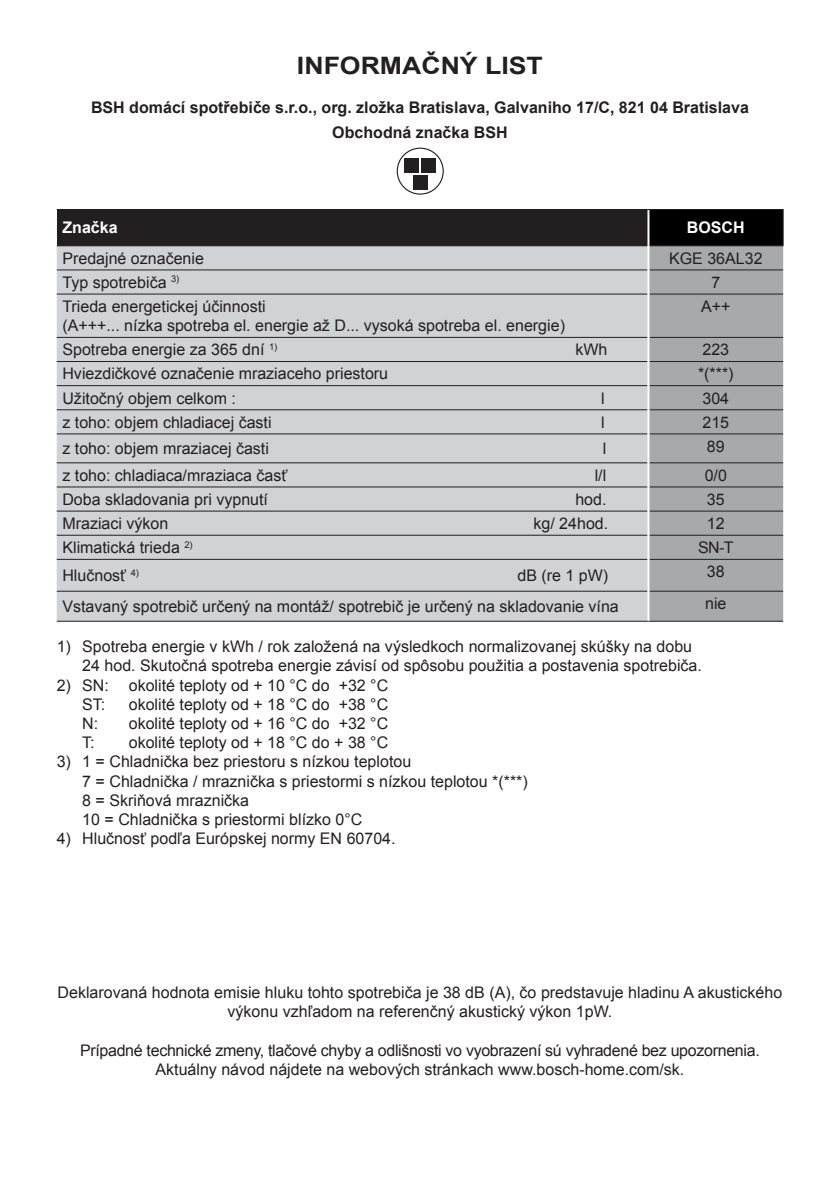
<style>
.page{position:relative;width:840px;height:1191px;background:#fff}
.page>*{position:absolute;margin:0;border:0;box-sizing:border-box;transform-origin:0 0}
.INFOLIST-NADPIS{font:700 24px "Arial";color:#231f20;scale:1.11 1}
.INFOLIST-ZAKLADNY_TE{font:16px/19.2px "Arial";color:#231f20;text-align:center}
.INFOLIST-ODSADENE{font:16px/19.2px "Arial";color:#231f20}
.INFOLIST-ZAKLADNY_TE-2{font:700 16px "Arial";color:#231f20}
.INFOLIST-ZAKLADNY_TE-3{font:16px "Arial";letter-spacing:-.02em;color:#231f20}
.INFOLIST-ZAKLADNY_TE-4{font:700 16px "Arial";color:#fff}
</style>
<div class="page">
<div style="left:396px;top:148px;width:47px;height:47px;border:1px solid #231f20;border-radius:50%"></div>
<div style="left:421px;top:158px;width:14px;height:15px;background:#231f20"></div>
<div style="left:404px;top:158px;width:15px;height:15px;background:#231f20"></div>
<div style="left:413px;top:175px;width:14px;height:15px;background:#231f20"></div>
<div style="left:57px;top:209px;width:591px;height:37px;background:#231f20"></div>
<div style="left:648px;top:209px;width:134px;height:37px;background:#000"></div>
<div style="left:57px;top:246px;width:590px;height:375px;background:#d1d2d4"></div>
<div style="left:649px;top:246px;width:133px;height:375px;background:#a8a9ad"></div>
<hr style="left:57px;top:269px;width:590px;height:1px;background:#231f20">
<hr style="left:57px;top:293px;width:590px;height:1px;background:#231f20">
<hr style="left:57px;top:337px;width:590px;height:1px;background:#231f20">
<hr style="left:57px;top:361px;width:590px;height:1px;background:#231f20">
<hr style="left:57px;top:385px;width:590px;height:1px;background:#231f20">
<hr style="left:57px;top:409px;width:590px;height:1px;background:#231f20">
<hr style="left:57px;top:433px;width:590px;height:1px;background:#231f20">
<hr style="left:57px;top:462px;width:590px;height:1px;background:#231f20">
<hr style="left:57px;top:486px;width:590px;height:1px;background:#231f20">
<hr style="left:57px;top:510px;width:590px;height:1px;background:#231f20">
<hr style="left:57px;top:535px;width:590px;height:1px;background:#231f20">
<hr style="left:57px;top:559px;width:590px;height:1px;background:#231f20">
<hr style="left:57px;top:590px;width:590px;height:1px;background:#231f20">
<hr style="left:57px;top:621px;width:591px;height:1px;background:#231f20">
<hr style="left:648px;top:209px;width:135px;height:1px;background:#231f20">
<hr style="left:782px;top:210px;width:1px;height:35px;background:#231f20">
<hr style="left:649px;top:245px;width:134px;height:1px;background:#231f20">
<hr style="left:649px;top:269px;width:133px;height:1px;background:#231f20">
<hr style="left:649px;top:293px;width:133px;height:1px;background:#231f20">
<hr style="left:649px;top:337px;width:133px;height:1px;background:#231f20">
<hr style="left:649px;top:361px;width:133px;height:1px;background:#231f20">
<hr style="left:649px;top:385px;width:133px;height:1px;background:#231f20">
<hr style="left:649px;top:409px;width:133px;height:1px;background:#231f20">
<hr style="left:649px;top:433px;width:133px;height:1px;background:#231f20">
<hr style="left:649px;top:462px;width:133px;height:1px;background:#231f20">
<hr style="left:649px;top:486px;width:133px;height:1px;background:#231f20">
<hr style="left:649px;top:510px;width:133px;height:1px;background:#231f20">
<hr style="left:649px;top:535px;width:133px;height:1px;background:#231f20">
<hr style="left:649px;top:559px;width:133px;height:1px;background:#231f20">
<hr style="left:649px;top:590px;width:133px;height:1px;background:#231f20">
<hr style="left:648px;top:621px;width:134px;height:1px;background:#231f20">
<hr style="left:647px;top:210px;width:2px;height:36px;background:#fff">
<p class="INFOLIST-NADPIS" style="left:297px;top:50px;width:223px">INFORMAČNÝ LIST</p>
<p class="INFOLIST-ZAKLADNY_TE-2" style="left:91px;top:96px;width:659px">BSH domácí spotřebiče s.r.o., org. zložka Bratislava, Galvaniho 17/C, 821 04 Bratislava</p>
<p class="INFOLIST-ZAKLADNY_TE-2" style="left:332px;top:122px;width:177px">Obchodná značka BSH</p>
<p class="INFOLIST-ZAKLADNY_TE-4" style="left:62px;top:217px;width:57px">Značka</p>
<p class="INFOLIST-ZAKLADNY_TE-4" style="left:686px;top:217px;width:59px">BOSCH</p>
<p class="INFOLIST-ZAKLADNY_TE" style="left:62px;top:249px;width:143px">Predajné označenie</p>
<p class="INFOLIST-ZAKLADNY_TE" style="left:668px;top:249px;width:95px">KGE 36AL32</p>
<p class="INFOLIST-ZAKLADNY_TE" style="left:62px;top:273px;width:118px">Typ spotrebiča <sup>3)</sup></p>
<p class="INFOLIST-ZAKLADNY_TE" style="left:711px;top:273px;width:10px">7</p>
<p class="INFOLIST-ZAKLADNY_TE" style="left:62px;top:297px;width:205px">Trieda energetickej účinnosti</p>
<p class="INFOLIST-ZAKLADNY_TE" style="left:62px;top:316px;width:504px">(A+++... nízka spotreba el. energie až D... vysoká spotreba el. energie)</p>
<p class="INFOLIST-ZAKLADNY_TE" style="left:700px;top:297px;width:31px">A++</p>
<p class="INFOLIST-ZAKLADNY_TE" style="left:62px;top:340px;width:216px">Spotreba energie za 365 dní <sup>1)</sup></p>
<p class="INFOLIST-ZAKLADNY_TE" style="left:575px;top:340px;width:33px">kWh</p>
<p class="INFOLIST-ZAKLADNY_TE" style="left:702px;top:340px;width:28px">223</p>
<p class="INFOLIST-ZAKLADNY_TE" style="left:62px;top:364px;width:327px">Hviezdičkové označenie mraziaceho priestoru</p>
<p class="INFOLIST-ZAKLADNY_TE" style="left:697px;top:364px;width:37px">*(***)</p>
<p class="INFOLIST-ZAKLADNY_TE" style="left:62px;top:388px;width:175px">Užitočný objem celkom :</p>
<p class="INFOLIST-ZAKLADNY_TE" style="left:600px;top:388px;width:5px">l</p>
<p class="INFOLIST-ZAKLADNY_TE" style="left:702px;top:388px;width:28px">304</p>
<p class="INFOLIST-ZAKLADNY_TE" style="left:62px;top:412px;width:210px">z toho: objem chladiacej časti</p>
<p class="INFOLIST-ZAKLADNY_TE" style="left:600px;top:412px;width:5px">l</p>
<p class="INFOLIST-ZAKLADNY_TE" style="left:702px;top:412px;width:28px">215</p>
<p class="INFOLIST-ZAKLADNY_TE" style="left:62px;top:439px;width:208px">z toho: objem mraziacej časti</p>
<p class="INFOLIST-ZAKLADNY_TE" style="left:602px;top:439px;width:5px">l</p>
<p class="INFOLIST-ZAKLADNY_TE" style="left:706px;top:437px;width:19px">89</p>
<p class="INFOLIST-ZAKLADNY_TE" style="left:62px;top:466px;width:226px">z toho: chladiaca/mraziaca časť</p>
<p class="INFOLIST-ZAKLADNY_TE" style="left:594px;top:466px;width:13px">l/l</p>
<p class="INFOLIST-ZAKLADNY_TE" style="left:704px;top:466px;width:24px">0/0</p>
<p class="INFOLIST-ZAKLADNY_TE" style="left:62px;top:490px;width:207px">Doba skladovania pri vypnutí</p>
<p class="INFOLIST-ZAKLADNY_TE" style="left:575px;top:490px;width:33px">hod.</p>
<p class="INFOLIST-ZAKLADNY_TE" style="left:706px;top:490px;width:19px">35</p>
<p class="INFOLIST-ZAKLADNY_TE" style="left:62px;top:514px;width:107px">Mraziaci výkon</p>
<p class="INFOLIST-ZAKLADNY_TE" style="left:533px;top:514px;width:76px">kg/ 24hod.</p>
<p class="INFOLIST-ZAKLADNY_TE" style="left:706px;top:514px;width:19px">12</p>
<p class="INFOLIST-ZAKLADNY_TE" style="left:62px;top:538px;width:132px">Klimatická trieda <sup>2)</sup></p>
<p class="INFOLIST-ZAKLADNY_TE" style="left:697px;top:538px;width:37px">SN-T</p>
<p class="INFOLIST-ZAKLADNY_TE" style="left:62px;top:566px;width:78px">Hlučnosť <sup>4)</sup></p>
<p class="INFOLIST-ZAKLADNY_TE" style="left:517px;top:566px;width:92px">dB (re 1 pW)</p>
<p class="INFOLIST-ZAKLADNY_TE" style="left:706px;top:562px;width:19px">38</p>
<p class="INFOLIST-ZAKLADNY_TE" style="left:62px;top:597px;width:557px">Vstavaný spotrebič určený na montáž/ spotrebič je určený na skladovanie vína</p>
<p class="INFOLIST-ZAKLADNY_TE" style="left:704px;top:594px;width:23px">nie</p>
<p class="INFOLIST-ODSADENE" style="left:82px;top:637px;width:621px;text-indent:-26px">1) Spotreba energie v kWh / rok založená na výsledkoch normalizovanej skúšky na dobu<br>24 hod. Skutočná spotreba energie závisí od spôsobu použitia a postavenia spotrebiča.</p>
<p class="INFOLIST-ODSADENE" style="left:57px;top:675px;width:333px">2) SN: okolité teploty od + 10 °C do +32 °C</p>
<p class="INFOLIST-ODSADENE" style="left:82px;top:694px;width:25px">ST:</p>
<p class="INFOLIST-ODSADENE" style="left:129px;top:694px;width:261px">okolité teploty od + 18 °C do +38 °C</p>
<p class="INFOLIST-ODSADENE" style="left:82px;top:714px;width:17px">N:</p>
<p class="INFOLIST-ODSADENE" style="left:129px;top:714px;width:261px">okolité teploty od + 16 °C do +32 °C</p>
<p class="INFOLIST-ODSADENE" style="left:82px;top:733px;width:14px">T:</p>
<p class="INFOLIST-ODSADENE" style="left:129px;top:733px;width:261px">okolité teploty od + 18 °C do + 38 °C</p>
<p class="INFOLIST-ODSADENE" style="left:57px;top:752px;width:356px">3) 1 = Chladnička bez priestoru s nízkou teplotou</p>
<p class="INFOLIST-ODSADENE" style="left:82px;top:771px;width:447px">7 = Chladnička / mraznička s priestormi s nízkou teplotou *(***)</p>
<p class="INFOLIST-ODSADENE" style="left:82px;top:790px;width:168px">8 = Skriňová mraznička</p>
<p class="INFOLIST-ODSADENE" style="left:82px;top:810px;width:281px">10 = Chladnička s priestormi blízko 0°C</p>
<p class="INFOLIST-ODSADENE" style="left:57px;top:829px;width:340px">4) Hlučnosť podľa Európskej normy EN 60704.</p>
<p class="INFOLIST-ZAKLADNY_TE" style="left:57px;top:982px;width:725px">Deklarovaná hodnota emisie hluku tohto spotrebiča je 38 dB (A), čo predstavuje hladinu A akustického výkonu vzhľadom na referenčný akustický výkon 1pW.</p>
<p class="INFOLIST-ZAKLADNY_TE-3" style="left:80px;top:1039px;width:680px">Prípadné technické zmeny, tlačové chyby a odlišnosti vo vyobrazení sú vyhradené bez upozornenia.</p>
<p class="INFOLIST-ZAKLADNY_TE" style="left:155px;top:1059px;width:530px">Aktuálny návod nájdete na webových stránkach www.bosch-home.com/sk.</p>
</div>
